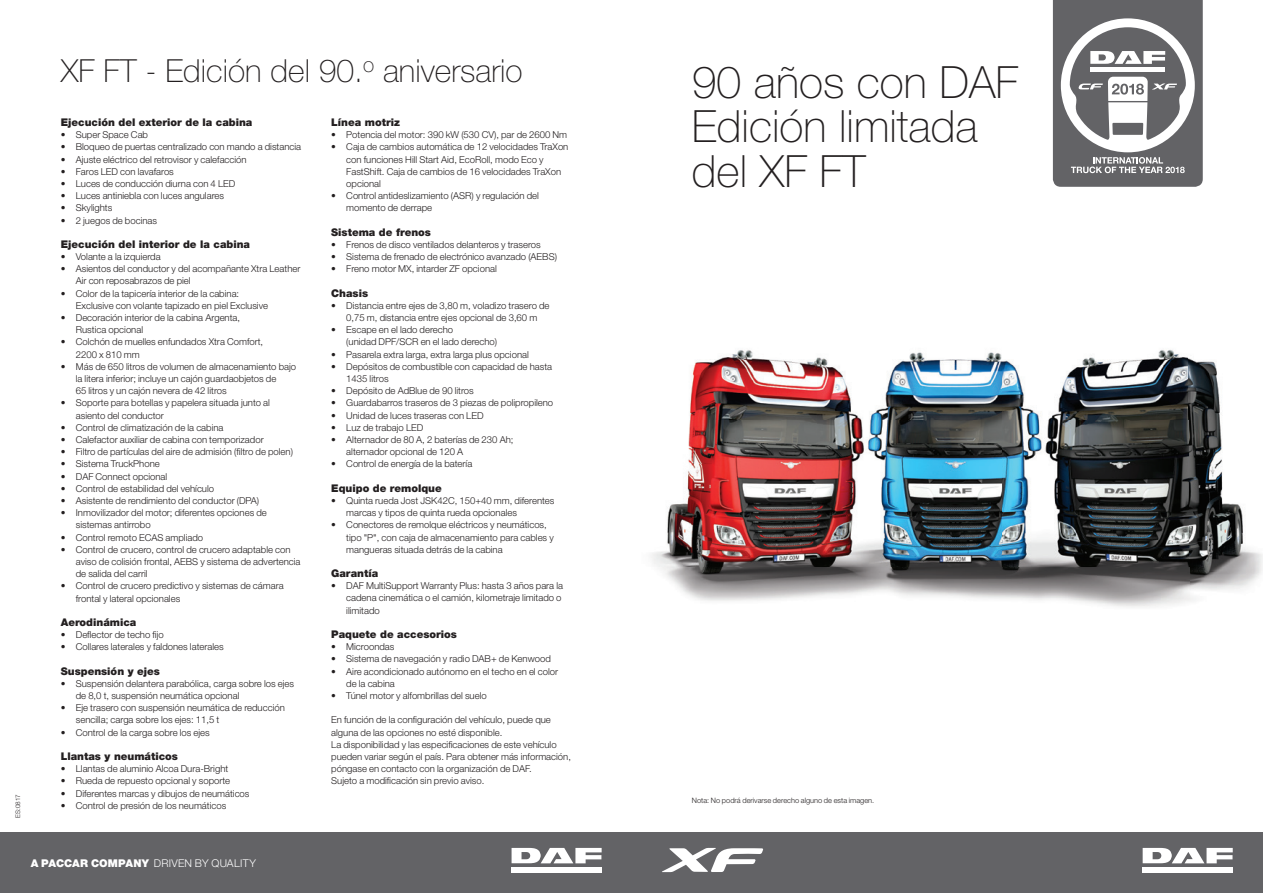
<style>
.page{position:relative;width:1263px;height:893px;background:#fff}
.page>*{position:absolute;margin:0;border:0;box-sizing:border-box;transform-origin:0 0}
.t1{font:100 44.55px/44.5px "Helvetica Neue LT Pro";color:#231f20}
.t2{font:100 31.8px "Helvetica Neue LT Pro";color:#231f20}
.t3{font:900 10.65px "Helvetica Neue LT Pro";color:#231f20}
.t4{font:300 10.65px "Helvetica Neue LT Pro";letter-spacing:.025em;color:#fff}
.t5{font:300 9.6px/12.1px "Helvetica Neue LT Pro";color:#231f20}
.t6{font:300 7.35px "Helvetica Neue LT Pro";color:#231f20}
.t7{font:300 6.3px "Helvetica Neue LT Pro";color:#231f20}
.s1{font-weight:900}
</style>
<div class="page">
<img style="left:651px;top:350px;width:612px;height:257px">
<div style="left:1px;top:833px;width:1262px;height:60px;background:#636366"></div>
<div style="left:1143px;top:867px;width:90px;height:6px;background:#fff"></div>
<svg style="left:1143px;top:848px;width:90px;height:15px"></svg>
<div style="left:512px;top:867px;width:90px;height:6px;background:#fff"></div>
<svg style="left:512px;top:848px;width:90px;height:15px"></svg>
<svg style="left:662px;top:848px;width:101px;height:24px"></svg>
<svg style="left:1053px;top:0;width:150px;height:187px"></svg>
<p class="t7" style="left:16px;top:818px;width:25px;rotate:-90deg">ES:0817</p>
<p class="t2" style="left:61px;top:52px;width:463px">XF FT - Edición del 90.<sup>o</sup> aniversario</p>
<p class="t1" style="left:692px;top:60px;width:328px">90 años con DAF<br>Edición limitada del XF FT</p>
<p class="t3" style="left:61px;top:118px;width:193px">Ejecución del exterior de la cabina</p>
<p class="t5" style="left:61px;top:130px;width:89px">• Super Space Cab</p>
<p class="t5" style="left:61px;top:142px;width:242px">• Bloqueo de puertas centralizado con mando a distancia</p>
<p class="t5" style="left:61px;top:154px;width:187px">• Ajuste eléctrico del retrovisor y calefacción</p>
<p class="t5" style="left:61px;top:166px;width:115px">• Faros LED con lavafaros</p>
<p class="t5" style="left:61px;top:178px;width:176px">• Luces de conducción diurna con 4 LED</p>
<p class="t5" style="left:61px;top:191px;width:165px">• Luces antiniebla con luces angulares</p>
<p class="t5" style="left:61px;top:203px;width:53px">• Skylights</p>
<p class="t5" style="left:61px;top:215px;width:98px">• 2 juegos de bocinas</p>
<p class="t3" style="left:61px;top:240px;width:191px">Ejecución del interior de la cabina</p>
<p class="t5" style="left:61px;top:251px;width:101px">• Volante a la izquierda</p>
<p class="t5" style="left:76px;top:264px;width:226px;text-indent:-15px">• Asientos del conductor y del acompañante Xtra Leather<br>Air con reposabrazos de piel</p>
<p class="t5" style="left:76px;top:288px;width:194px;text-indent:-15px">• Color de la tapicería interior de la cabina:<br>Exclusive con volante tapizado en piel Exclusive</p>
<p class="t5" style="left:76px;top:312px;width:166px;text-indent:-15px">• Decoración interior de la cabina Argenta,<br>Rustica opcional</p>
<p class="t5" style="left:76px;top:337px;width:189px;text-indent:-15px">• Colchón de muelles enfundados Xtra Comfort,<br>2200 x 810 mm</p>
<p class="t5" style="left:76px;top:361px;width:222px;text-indent:-15px">• Más de 650 litros de volumen de almacenamiento bajo la litera inferior; incluye un cajón guardaobjetos de<br>65 litros y un cajón nevera de 42 litros</p>
<p class="t5" style="left:76px;top:398px;width:196px;text-indent:-15px">• Soporte para botellas y papelera situada junto al asiento del conductor</p>
<p class="t5" style="left:61px;top:422px;width:164px">• Control de climatización de la cabina</p>
<p class="t5" style="left:61px;top:434px;width:204px">• Calefactor auxiliar de cabina con temporizador</p>
<p class="t5" style="left:61px;top:447px;width:234px">• Filtro de partículas del aire de admisión (filtro de polen)</p>
<p class="t5" style="left:61px;top:459px;width:100px">• Sistema TruckPhone</p>
<p class="t5" style="left:61px;top:471px;width:108px">• DAF Connect opcional</p>
<p class="t5" style="left:61px;top:483px;width:155px">• Control de estabilidad del vehículo</p>
<p class="t5" style="left:61px;top:495px;width:200px">• Asistente de rendimiento del conductor (DPA)</p>
<p class="t5" style="left:76px;top:508px;width:193px;text-indent:-15px">• Inmovilizador del motor; diferentes opciones de sistemas antirrobo</p>
<p class="t5" style="left:61px;top:532px;width:144px">• Control remoto ECAS ampliado</p>
<p class="t5" style="left:76px;top:544px;width:226px;text-indent:-15px">• Control de crucero, control de crucero adaptable con aviso de colisión frontal, AEBS y sistema de advertencia de salida del carril</p>
<p class="t5" style="left:76px;top:581px;width:209px;text-indent:-15px">• Control de crucero predictivo y sistemas de cámara frontal y lateral opcionales</p>
<p class="t3" style="left:61px;top:618px;width:77px">Aerodinámica</p>
<p class="t5" style="left:61px;top:629px;width:105px">• Deflector de techo fijo</p>
<p class="t5" style="left:61px;top:642px;width:164px">• Collares laterales y faldones laterales</p>
<p class="t3" style="left:61px;top:667px;width:101px">Suspensión y ejes</p>
<p class="t5" style="left:76px;top:678px;width:220px;text-indent:-15px">• Suspensión delantera parabólica, carga sobre los ejes de 8,0 t, suspensión neumática opcional</p>
<p class="t5" style="left:76px;top:703px;width:211px;text-indent:-15px">• Eje trasero con suspensión neumática de reducción sencilla; carga sobre los ejes: 11,5 t</p>
<p class="t5" style="left:61px;top:727px;width:150px">• Control de la carga sobre los ejes</p>
<p class="t3" style="left:61px;top:752px;width:119px">Llantas y neumáticos</p>
<p class="t5" style="left:61px;top:763px;width:169px">• Llantas de aluminio Alcoa Dura-Bright</p>
<p class="t5" style="left:61px;top:776px;width:171px">• Rueda de repuesto opcional y soporte</p>
<p class="t5" style="left:61px;top:788px;width:190px">• Diferentes marcas y dibujos de neumáticos</p>
<p class="t5" style="left:61px;top:800px;width:167px">• Control de presión de los neumáticos</p>
<p class="t3" style="left:331px;top:118px;width:70px">Línea motriz</p>
<p class="t5" style="left:331px;top:130px;width:237px">• Potencia del motor: 390 kW (530 CV), par de 2600 Nm</p>
<p class="t5" style="left:346px;top:142px;width:224px;text-indent:-15px">• Caja de cambios automática de 12 velocidades TraXon con funciones Hill Start Aid, EcoRoll, modo Eco y FastShift. Caja de cambios de 16 velocidades TraXon opcional</p>
<p class="t5" style="left:346px;top:191px;width:194px;text-indent:-15px">• Control antideslizamiento (ASR) y regulación del momento de derrape</p>
<p class="t3" style="left:331px;top:228px;width:101px">Sistema de frenos</p>
<p class="t5" style="left:331px;top:239px;width:211px">• Frenos de disco ventilados delanteros y traseros</p>
<p class="t5" style="left:331px;top:251px;width:227px">• Sistema de frenado de electrónico avanzado (AEBS)</p>
<p class="t5" style="left:331px;top:264px;width:167px">• Freno motor MX, intarder ZF opcional</p>
<p class="t3" style="left:331px;top:289px;width:38px">Chasis</p>
<p class="t5" style="left:331px;top:300px;width:220px;text-align:center">• Distancia entre ejes de 3,80 m, voladizo trasero de<br>0,75 m, distancia entre ejes opcional de 3,60 m</p>
<p class="t5" style="left:346px;top:325px;width:152px;text-indent:-15px">• Escape en el lado derecho<br>(unidad DPF/SCR en el lado derecho)</p>
<p class="t5" style="left:331px;top:349px;width:199px">• Pasarela extra larga, extra larga plus opcional</p>
<p class="t5" style="left:346px;top:361px;width:207px;text-indent:-15px">• Depósitos de combustible con capacidad de hasta<br>1435 litros</p>
<p class="t5" style="left:331px;top:386px;width:144px">• Depósito de AdBlue de 90 litros</p>
<p class="t5" style="left:331px;top:398px;width:223px">• Guardabarros traseros de 3 piezas de polipropileno</p>
<p class="t5" style="left:331px;top:410px;width:154px">• Unidad de luces traseras con LED</p>
<p class="t5" style="left:331px;top:422px;width:94px">• Luz de trabajo LED</p>
<p class="t5" style="left:346px;top:434px;width:169px;text-indent:-15px">• Alternador de 80 A, 2 baterías de 230 Ah; alternador opcional de 120 A</p>
<p class="t5" style="left:331px;top:459px;width:143px">• Control de energía de la batería</p>
<p class="t3" style="left:331px;top:484px;width:112px">Equipo de remolque</p>
<p class="t5" style="left:346px;top:495px;width:210px;text-indent:-15px">• Quinta rueda Jost JSK42C, 150+40 mm, diferentes marcas y tipos de quinta rueda opcionales</p>
<p class="t5" style="left:346px;top:520px;width:209px;text-indent:-15px">• Conectores de remolque eléctricos y neumáticos, tipo "P", con caja de almacenamiento para cables y mangueras situada detrás de la cabina</p>
<p class="t3" style="left:331px;top:569px;width:48px">Garantía</p>
<p class="t5" style="left:346px;top:581px;width:218px;text-indent:-15px">• DAF MultiSupport Warranty Plus: hasta 3 años para la cadena cinemática o el camión, kilometraje limitado o ilimitado</p>
<p class="t3" style="left:331px;top:630px;width:127px">Paquete de accesorios</p>
<p class="t5" style="left:331px;top:642px;width:65px">• Microondas</p>
<p class="t5" style="left:331px;top:654px;width:221px">• Sistema de navegación y radio DAB+ de Kenwood</p>
<p class="t5" style="left:346px;top:666px;width:213px;text-indent:-15px">• Aire acondicionado autónomo en el techo en el color de la cabina</p>
<p class="t5" style="left:331px;top:690px;width:157px">• Túnel motor y alfombrillas del suelo</p>
<p class="t5" style="left:331px;top:715px;width:241px">En función de la configuración del vehículo, puede que alguna de las opciones no esté disponible.<br>La disponibilidad y las especificaciones de este vehículo pueden variar según el país. Para obtener más información, póngase en contacto con la organización de DAF.<br>Sujeto a modificación sin previo aviso.</p>
<p class="t6" style="left:692px;top:797px;width:184px">Nota: No podrá derivarse derecho alguno de esta imagen.</p>
<p class="t4" style="left:31px;top:859px;width:227px"><span class="s1">A PACCAR COMPANY</span> DRIVEN BY QUALITY</p>
</div>
